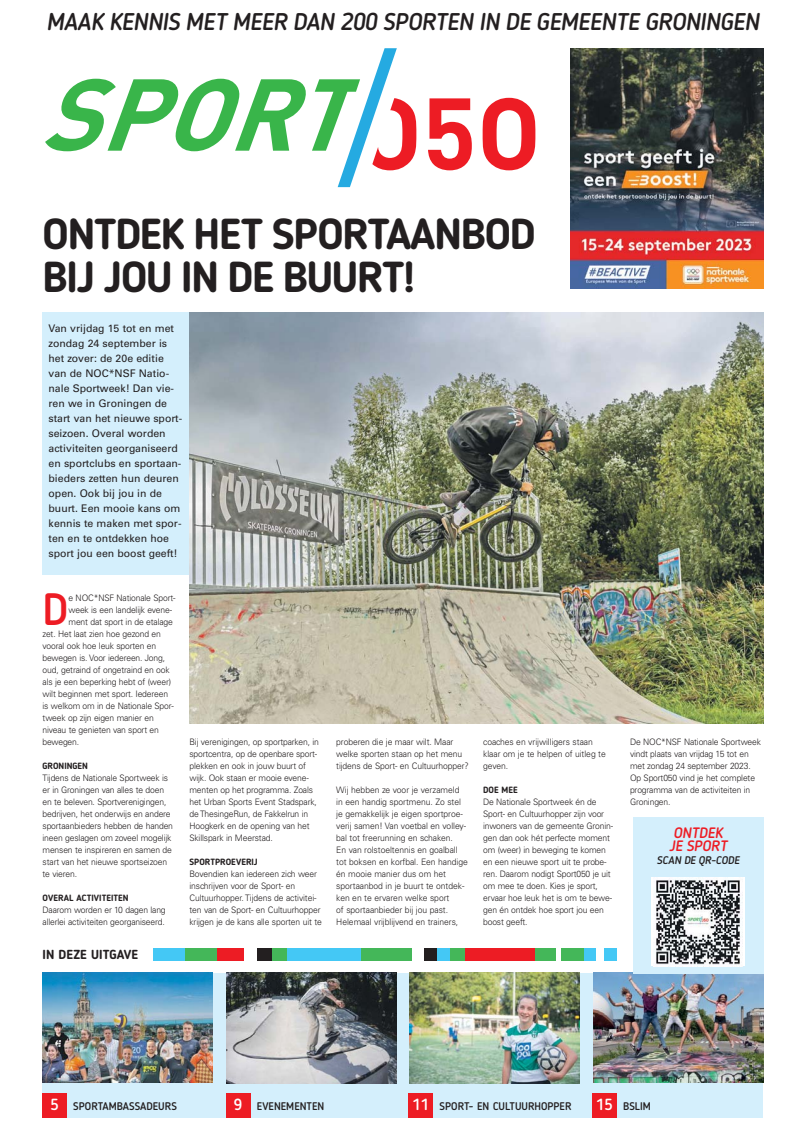
<style>
.page{position:relative;width:806px;height:1129px;background:#fff}
.page>*{position:absolute;margin:0;border:0;box-sizing:border-box;transform-origin:0 0}
.t1{font:500 45px "Blogger Sans";color:#ed1c24}
.t2{font:700 43px/43px "Blogger Sans";letter-spacing:-.025em;color:#231f20}
.t3{font:italic 500 24px "Blogger Sans";letter-spacing:-.01em;color:#231f20}
.t4{font:500 16px "Blogger Sans";color:#fff}
.t5{font:italic 500 15px/13px "Blogger Sans";color:#ed1c24}
.t6{font:700 13px "Blogger Sans";color:#231f20}
.t7{font:500 11px "Blogger Sans";color:#231f20}
.t8{font:italic 500 11px "Blogger Sans";color:#231f20}
.t9{font:10.5px/15px "Univers";color:#231f20}
.t10{font:700 9px "Blogger Sans";color:#231f20}
.t11{font:300 8.9px/12px "Univers";letter-spacing:-.015em;color:#231f20;scale:.96 1}
.s1{font-size:16px;color:#fff}
</style>
<div class="page">
<div style="left:42px;top:972px;width:720px;height:145px;background:#d4effc"></div>
<img style="left:189px;top:312px;width:573px;height:411px">
<img style="left:42px;top:972px;width:170px;height:110px">
<img style="left:593px;top:972px;width:169px;height:110px">
<img style="left:226px;top:972px;width:170px;height:111px">
<img style="left:409px;top:972px;width:170px;height:111px">
<div style="left:449px;top:948px;width:16px;height:12px;background:#44b759"></div>
<div style="left:361px;top:948px;width:51px;height:12px;background:#44b759"></div>
<div style="left:534px;top:948px;width:21px;height:12px;background:#44b759"></div>
<div style="left:560px;top:948px;width:24px;height:12px;background:#44b759"></div>
<div style="left:184px;top:948px;width:33px;height:12px;background:#44b759"></div>
<div style="left:271px;top:948px;width:16px;height:12px;background:#44b759"></div>
<div style="left:287px;top:948px;width:74px;height:12px;background:#44c8f5"></div>
<div style="left:425px;top:948px;width:11px;height:12px;background:#231f20"></div>
<svg style="left:424px;top:948px;width:1px;height:12px"></svg>
<div style="left:436px;top:948px;width:13px;height:12px;background:#44c8f5"></div>
<div style="left:465px;top:948px;width:69px;height:12px;background:#ed1c24"></div>
<div style="left:603px;top:948px;width:13px;height:12px;background:#44c8f5"></div>
<div style="left:584px;top:948px;width:12px;height:12px;background:#44c8f5"></div>
<div style="left:153px;top:948px;width:31px;height:12px;background:#44c8f5"></div>
<div style="left:217px;top:948px;width:27px;height:12px;background:#ed1c24"></div>
<div style="left:258px;top:948px;width:13px;height:12px;background:#231f20"></div>
<svg style="left:257px;top:948px;width:1px;height:12px"></svg>
<div style="left:42px;top:1092px;width:24px;height:25px;background:#ed1c24"></div>
<div style="left:226px;top:1092px;width:24px;height:25px;background:#ed1c24"></div>
<div style="left:408px;top:1092px;width:24px;height:25px;background:#ed1c24"></div>
<div style="left:592px;top:1092px;width:24px;height:25px;background:#ed1c24"></div>
<svg style="left:428px;top:98px;width:43px;height:72px"></svg>
<svg style="left:482px;top:98px;width:53px;height:72px"></svg>
<svg style="left:45px;top:48px;width:371px;height:139px"></svg>
<img style="left:570px;top:48px;width:192px;height:240px">
<div style="left:632px;top:817px;width:130px;height:156px;background:#d4effc"></div>
<div style="left:650px;top:877px;width:93px;height:88px;background:#fff"></div>
<img style="left:656px;top:879px;width:85px;height:86px">
<div style="left:42px;top:312px;width:147px;height:263px;background:#d4effc"></div>
<h3 class="t3" style="left:47px;top:7px;width:713px">MAAK KENNIS MET MEER DAN 200 SPORTEN IN DE GEMEENTE GRONINGEN</h3>
<h2 class="t2" style="left:42px;top:217px;width:494px">ONTDEK HET SPORTAANBOD<br>BIJ JOU IN DE BUURT!</h2>
<p class="t9" style="left:48px;top:322px;width:135px">Van vrijdag 15 tot en met zondag 24 september is het zover: de 20e editie van de NOC*NSF Natio&shy;nale Sportweek! Dan vie&shy;ren we in Groningen de start van het nieuwe sport&shy;seizoen. Overal worden activiteiten georganiseerd en sportclubs en sportaan&shy;bieders zetten hun deuren open. Ook bij jou in de buurt. Een mooie kans om kennis te maken met spor&shy;ten en te ontdekken hoe sport jou een boost geeft!</p>
<h1 class="t1" style="left:42px;top:592px;width:27px">D</h1>
<p class="t11" style="left:68px;top:592px;width:113px">e NOC*NSF Nationale Sport-</p>
<p class="t11" style="left:68px;top:604px;width:109px">week is een landelijk evene-</p>
<p class="t11" style="left:68px;top:616px;width:110px">ment dat sport in de etalage</p>
<p class="t11" style="left:42px;top:628px;width:125px">zet. Het laat zien hoe gezond en</p>
<p class="t11" style="left:42px;top:640px;width:120px">vooral ook hoe leuk sporten en</p>
<p class="t11" style="left:42px;top:652px;width:129px">bewegen is. Voor iedereen. Jong,</p>
<p class="t11" style="left:42px;top:664px;width:134px">oud, getraind of ongetraind en ook</p>
<p class="t11" style="left:42px;top:676px;width:135px">als je een beperking hebt of (weer)</p>
<p class="t11" style="left:42px;top:688px;width:132px">wilt beginnen met sport. Iedereen</p>
<p class="t11" style="left:42px;top:700px;width:138px">is welkom om in de Nationale Spor-</p>
<p class="t11" style="left:42px;top:712px;width:117px">tweek op zijn eigen manier en</p>
<p class="t11" style="left:42px;top:724px;width:123px">niveau te genieten van sport en</p>
<p class="t11" style="left:42px;top:736px;width:40px">bewegen.</p>
<p class="t10" style="left:42px;top:762px;width:47px">GRONINGEN</p>
<p class="t11" style="left:42px;top:772px;width:137px">Tijdens de Nationale Sportweek is er in Groningen van alles te doen en te beleven. Sportverenigingen, bedrijven, het onderwijs en andere sportaanbieders hebben de handen ineen geslagen om zoveel mogelijk mensen te inspireren en samen de start van het nieuwe sportseizoen te vieren.</p>
<p class="t10" style="left:42px;top:894px;width:87px">OVERAL ACTIVITEITEN</p>
<p class="t11" style="left:42px;top:904px;width:130px">Daarom worden er 10 dagen lang allerlei activiteiten georganiseerd.</p>
<h3 class="t6" style="left:42px;top:949px;width:97px">IN DEZE UITGAVE</h3>
<p class="t11" style="left:189px;top:736px;width:136px">Bij verenigingen, op sportparken, in sportcentra, op de openbare sport&shy;plekken en ook in jouw buurt of wijk. Ook staan er mooie evene&shy;menten op het programma. Zoals het Urban Sports Event Stadspark, de ThesingeRun, de Fakkelrun in<br>Hoogkerk en de opening van het<br>Skillspark in Meerstad.</p>
<p class="t10" style="left:189px;top:858px;width:70px">SPORTPROEVERIJ</p>
<p class="t11" style="left:189px;top:868px;width:140px">Bovendien kan iedereen zich weer inschrijven voor de Sport- en Cultuurhopper. Tijdens de activitei&shy;ten van de Sport- en Cultuurhopper krijgen je de kans alle sporten uit te</p>
<p class="t11" style="left:336px;top:736px;width:139px">proberen die je maar wilt. Maar welke sporten staan op het menu tijdens de Sport- en Cultuurhopper?</p>
<p class="t11" style="left:336px;top:784px;width:138px">Wij hebben ze voor je verzameld in een handig sportmenu. Zo stel je gemakkelijk je eigen sportproe&shy;verij samen! Van voetbal en volley&shy;bal tot freerunning en schaken.<br>En van rolstoeltennis en goalball tot boksen en korfbal. Een handige én mooie manier dus om het sportaanbod in je buurt te ontdek&shy;ken en te ervaren welke sport<br>of sportaanbieder bij jou past.<br>Helemaal vrijblijvend en trainers,</p>
<p class="t11" style="left:483px;top:736px;width:129px">coaches en vrijwilligers staan klaar om je te helpen of uitleg te geven.</p>
<p class="t10" style="left:483px;top:786px;width:36px">DOE MEE</p>
<p class="t11" style="left:483px;top:796px;width:137px">De Nationale Sportweek én de<br>Sport- en Cultuurhopper zijn voor inwoners van de gemeente Gronin&shy;gen dan ook hét perfecte moment om (weer) in beweging te komen en een nieuwe sport uit te probe&shy;ren. Daarom nodigt Sport050 je uit om mee te doen. Kies je sport, ervaar hoe leuk het is om te bewe&shy;gen én ontdek hoe sport jou een boost geeft.</p>
<p class="t11" style="left:629px;top:736px;width:138px">De NOC*NSF Nationale Sportweek vindt plaats van vrijdag 15 tot en met zondag 24 september 2023.<br>Op Sport050 vind je het complete programma van de activiteiten in<br>Groningen.</p>
<h3 class="t5" style="left:668px;top:826px;width:60px">ONTDEK<br>JE SPORT</h3>
<p class="t8" style="left:656px;top:853px;width:84px">SCAN DE QR-CODE</p>
<h3 class="t4" style="left:234px;top:1097px;width:10px">9</h3>
<h3 class="t4" style="left:412px;top:1097px;width:18px">11</h3>
<h3 class="t4" style="left:595px;top:1097px;width:18px">15</h3>
<p class="t7" style="left:50px;top:1101px;width:128px"><span class="s1">5</span> SPORTAMBASSADEURS</p>
<p class="t7" style="left:257px;top:1101px;width:69px">EVENEMENTEN</p>
<p class="t7" style="left:439px;top:1101px;width:133px">SPORT- EN CULTUURHOPPER</p>
<p class="t7" style="left:622px;top:1101px;width:29px">BSLIM</p>
</div>
